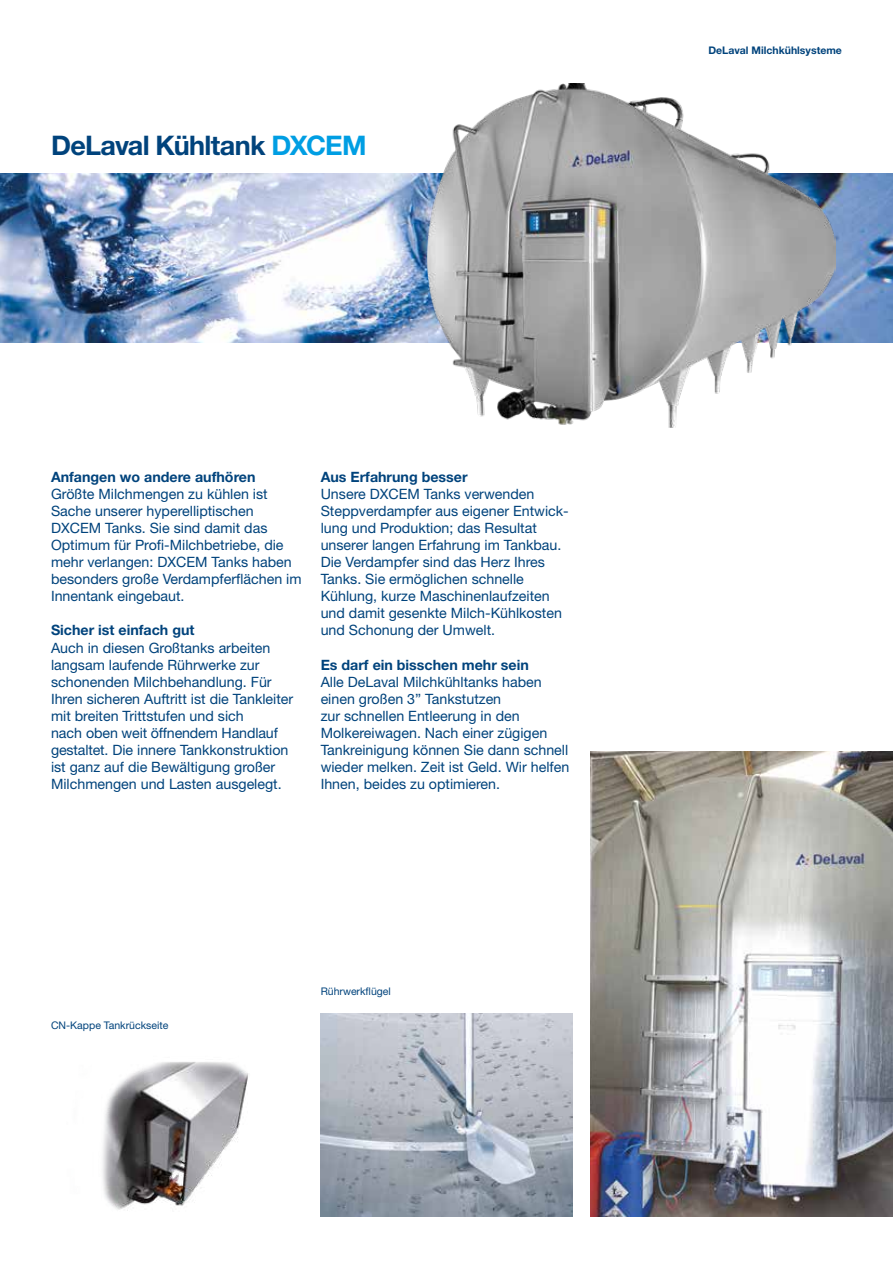
<style>
.page{position:relative;width:893px;height:1263px;background:#fff}
.page>*{position:absolute;margin:0;border:0;box-sizing:border-box;transform-origin:0 0}
.t1{font:700 27px "Helvetica Neue LT Std";letter-spacing:-.025em;color:#00437c}
.t2{font:14.25px/17.1px "Helvetica Neue LT Std";color:#00437c}
.t3{font:700 14.25px "Helvetica Neue LT Std";color:#00437c}
.t4{font:10.5px "Helvetica Neue LT Std";color:#00437c}
.t5{font:700 10.5px "Helvetica Neue LT Std";color:#00437c}
.s1{color:#009ee3}
</style>
<div class="page">
<img style="left:0;top:174px;width:893px;height:169px">
<img style="left:590px;top:751px;width:303px;height:465px">
<img style="left:321px;top:1014px;width:251px;height:202px">
<img style="left:102px;top:1062px;width:146px;height:149px">
<img style="left:427px;top:83px;width:409px;height:344px">
<h1 class="t1" style="left:51px;top:129px;width:317px">DeLaval Kühltank <span class="s1">DXCEM</span></h1>
<p class="t3" style="left:51px;top:468px;width:206px">Anfangen wo andere aufhören</p>
<p class="t2" style="left:51px;top:485px;width:252px">Größte Milchmengen zu kühlen ist Sache unserer hyperelliptischen DXCEM Tanks. Sie sind damit das Optimum für Profi-Milchbetriebe, die mehr verlangen: DXCEM Tanks haben besonders große Verdampferflächen im Innentank eingebaut.</p>
<p class="t3" style="left:51px;top:622px;width:145px">Sicher ist einfach gut</p>
<p class="t2" style="left:51px;top:639px;width:244px">Auch in diesen Großtanks arbeiten langsam laufende Rührwerke zur schonenden Milchbehandlung. Für Ihren sicheren Auftritt ist die Tankleiter mit breiten Trittstufen und sich<br>nach oben weit öffnendem Handlauf gestaltet. Die innere Tankkonstruktion ist ganz auf die Bewältigung großer Milchmengen und Lasten ausgelegt.</p>
<p class="t3" style="left:321px;top:468px;width:149px">Aus Erfahrung besser</p>
<p class="t2" style="left:321px;top:485px;width:250px">Unsere DXCEM Tanks verwenden Steppverdampfer aus eigener Entwick&shy;lung und Produktion; das Resultat unserer langen Erfahrung im Tankbau.<br>Die Verdampfer sind das Herz Ihres Tanks. Sie ermöglichen schnelle Kühlung, kurze Maschinenlaufzeiten und damit gesenkte Milch-Kühlkosten und Schonung der Umwelt.</p>
<p class="t3" style="left:321px;top:656px;width:210px">Es darf ein bisschen mehr sein</p>
<p class="t2" style="left:321px;top:673px;width:250px">Alle DeLaval Milchkühltanks haben einen großen 3” Tankstutzen<br>zur schnellen Entleerung in den Molkereiwagen. Nach einer zügigen Tankreinigung können Sie dann schnell wieder melken. Zeit ist Geld. Wir helfen Ihnen, beides zu optimieren.</p>
<p class="t4" style="left:51px;top:1019px;width:119px">CN-Kappe Tankrückseite</p>
<p class="t4" style="left:321px;top:985px;width:72px">Rührwerkflügel</p>
<p class="t5" style="left:708px;top:44px;width:135px">DeLaval Milchkühlsysteme</p>
</div>
